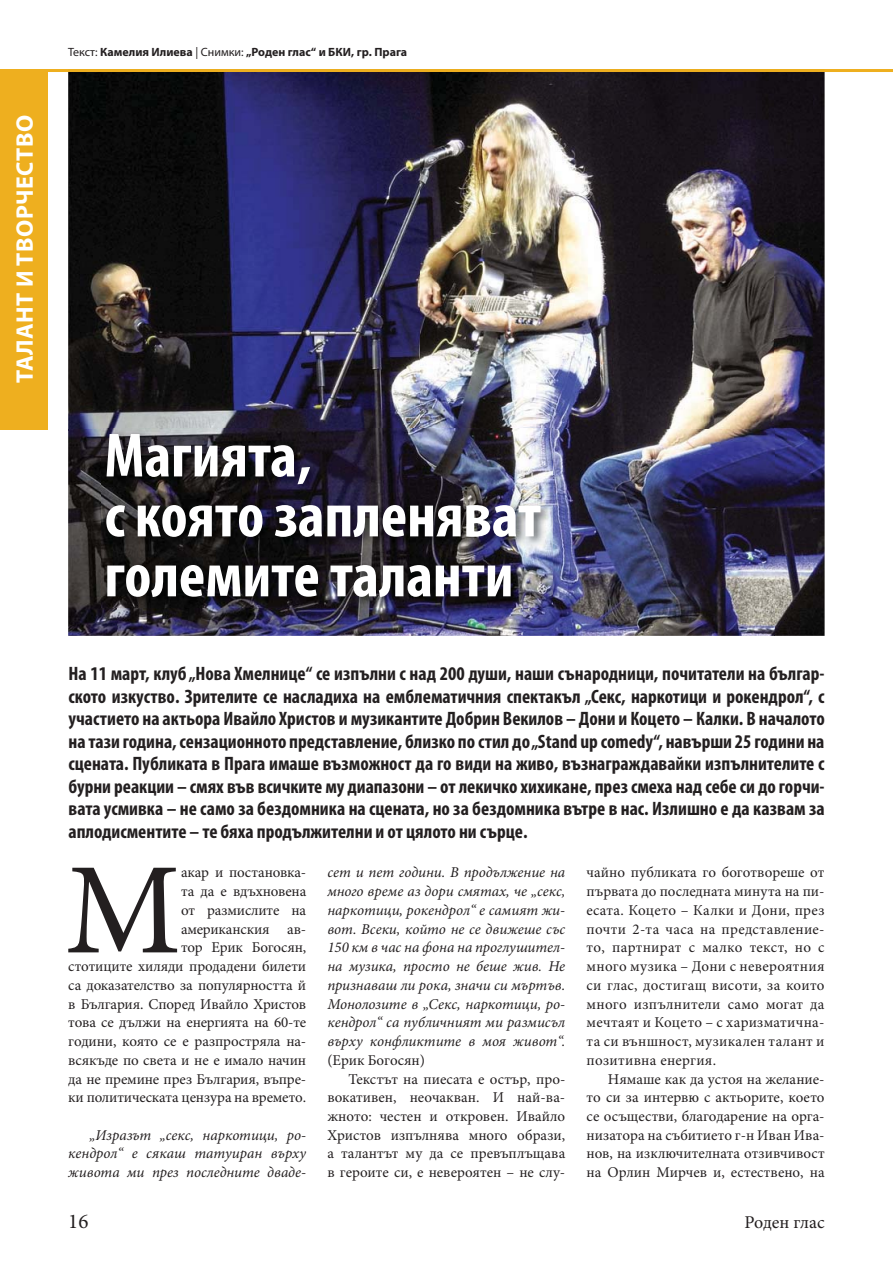
<style>
.page{position:relative;width:893px;height:1263px;background:#fff}
.page>*{position:absolute;margin:0;border:0;box-sizing:border-box;transform-origin:0 0}
.t1{font:130.2px "Minion Pro";color:#231f20}
.t2{font:700 condensed 63px/60px "Myriad Pro";color:#fff}
.t3{font:700 24px "Myriad Pro";letter-spacing:.02em;color:#fff}
.t4{font:21px "Minion Pro";color:#231f20}
.t5{font:700 condensed 19.5px/22.5px "Myriad Pro";color:#231f20;text-align:justify}
.t6{font:18px "Minion Pro";letter-spacing:-.005em;color:#231f20}
.t7{font:15px/18.8px "Minion Pro";color:#231f20;text-align:justify}
.t8{font:italic 15px/18.8px "Minion Pro";color:#231f20;text-align:justify}
.t9{font:700 12px "Myriad Pro";color:#231f20}
.s1{font-weight:400}
</style>
<div class="page">
<img style="left:68px;top:72px;width:706px;height:358px">
<img style="left:774px;top:72px;width:50px;height:564px">
<img style="left:68px;top:430px;width:50px;height:206px">
<img style="left:522px;top:430px;width:253px;height:206px">
<img style="left:118px;top:608px;width:404px;height:28px">
<div style="left:0;top:69px;width:47px;height:360px;background:#eeaf1f"></div>
<img style="left:101px;top:429px;width:451px;height:179px">
<hr style="left:0;top:69px;width:893px;height:3px;background:#eeaf1f">
<h3 class="t3" style="left:10px;top:383px;width:270px;rotate:-90deg">ТАЛАНТ И ТВОРЧЕСТВО</h3>
<p class="t9" style="left:68px;top:45px;width:340px"><span class="s1">Текст:</span> Камелия Илиева <span class="s1">| Снимки:</span> „Роден глас“ и БКИ, гр. Прага</p>
<h2 class="t2" style="left:104px;top:425px;width:438px">Магията,<br>с която запленяват големите таланти</h2>
<p class="t5" style="left:69px;top:662px;width:758px">На 11 март, клуб „Нова Хмелнице“ се изпълни с над 200 души, наши сънародници, почитатели на българ&shy;ското изкуство. Зрителите се насладиха на емблематичния спектакъл „Секс, наркотици и рокендрол“, с участието на актьора Ивайло Христов и музикантите Добрин Векилов – Дони и Коцето – Калки. В началото на тази година, сензационното представление, близко по стил до „Stand up comedy“, навърши 25 години на сцената. Публиката в Прага имаше възможност да го види на живо, възнаграждавайки изпълнителите с бурни реакции – смях във всичките му диапазони – от лекичко хихикане, през смеха над себе си до горчи&shy;вата усмивка – не само за бездомника на сцената, но за бездомника вътре в нас. Излишно е да казвам за аплодисментите – те бяха продължителни и от цялото ни сърце.</p>
<h1 class="t1" style="left:65px;top:831px;width:118px">М</h1>
<p class="t8" style="left:327px;top:863px;width:239px">сет и пет години. В продължение на много време аз дори смятах, че „секс, наркотици, рокендрол“ е самият жи&shy;вот. Всеки, който не се движеше със 150 км в час на фона на проглушител&shy;на музика, просто не беше жив. Не признаваш ли рока, значи си мъртъв.<br>Монолозите в „Секс, наркотици, ро&shy;кендрол“ са публичният ми размисъл върху конфликтите в моя живот“.</p>
<p class="t7" style="left:327px;top:1050px;width:99px">(Ерик Богосян)</p>
<p class="t7" style="left:349px;top:1069px;width:218px">Текстът на пиесата е остър, про-</p>
<p class="t7" style="left:327px;top:1088px;width:239px">вокативен, неочакван. И най-ва-</p>
<p class="t7" style="left:327px;top:1106px;width:239px">жното: честен и откровен. Ивайло</p>
<p class="t7" style="left:327px;top:1125px;width:239px">Христов изпълнява много образи,</p>
<p class="t7" style="left:327px;top:1144px;width:239px">а талантът му да се превъплъщава</p>
<p class="t7" style="left:327px;top:1163px;width:239px">в героите си, е невероятен – не слу-</p>
<p class="t7" style="left:587px;top:863px;width:239px">чайно публиката го боготвореше от първата до последната минута на пи&shy;есата. Коцето – Калки и Дони, през почти 2-та часа на представление&shy;то, партнират с малко текст, но с много музика – Дони с невероятния си глас, достигащ висоти, за които много изпълнители само могат да мечтаят и Коцето – с харизматична&shy;та си външност, музикален талант и позитивна енергия.</p>
<p class="t7" style="left:587px;top:1069px;width:239px;text-indent:21px">Нямаше как да устоя на желание&shy;то си за интервю с актьорите, което се осъществи, благодарение на орга&shy;низатора на събитието г-н Иван Ива&shy;нов, на изключителната отзивчивост на Орлин Мирчев и, естествено, на</p>
<p class="t7" style="left:68px;top:863px;width:239px;text-align:right">акар и постановка-<br>та да е вдъхновена<br>от размислите на<br>американския ав-<br>тор Ерик Богосян,<br>стотиците хиляди продадени билети са доказателство за популярността й в България. Според Ивайло Христов това се дължи на енергията на 60-те години, която се е разпростряла на&shy;всякъде по света и не е имало начин да не премине през България, въпре&shy;ки политическата цензура на времето.</p>
<p class="t8" style="left:68px;top:1125px;width:239px;text-indent:21px">„Изразът „секс, наркотици, ро&shy;кендрол“ е сякаш татуиран върху живота ми през последните дваде-</p>
<h3 class="t4" style="left:68px;top:1208px;width:22px">16</h3>
<p class="t6" style="left:745px;top:1211px;width:81px">Роден глас</p>
</div>
